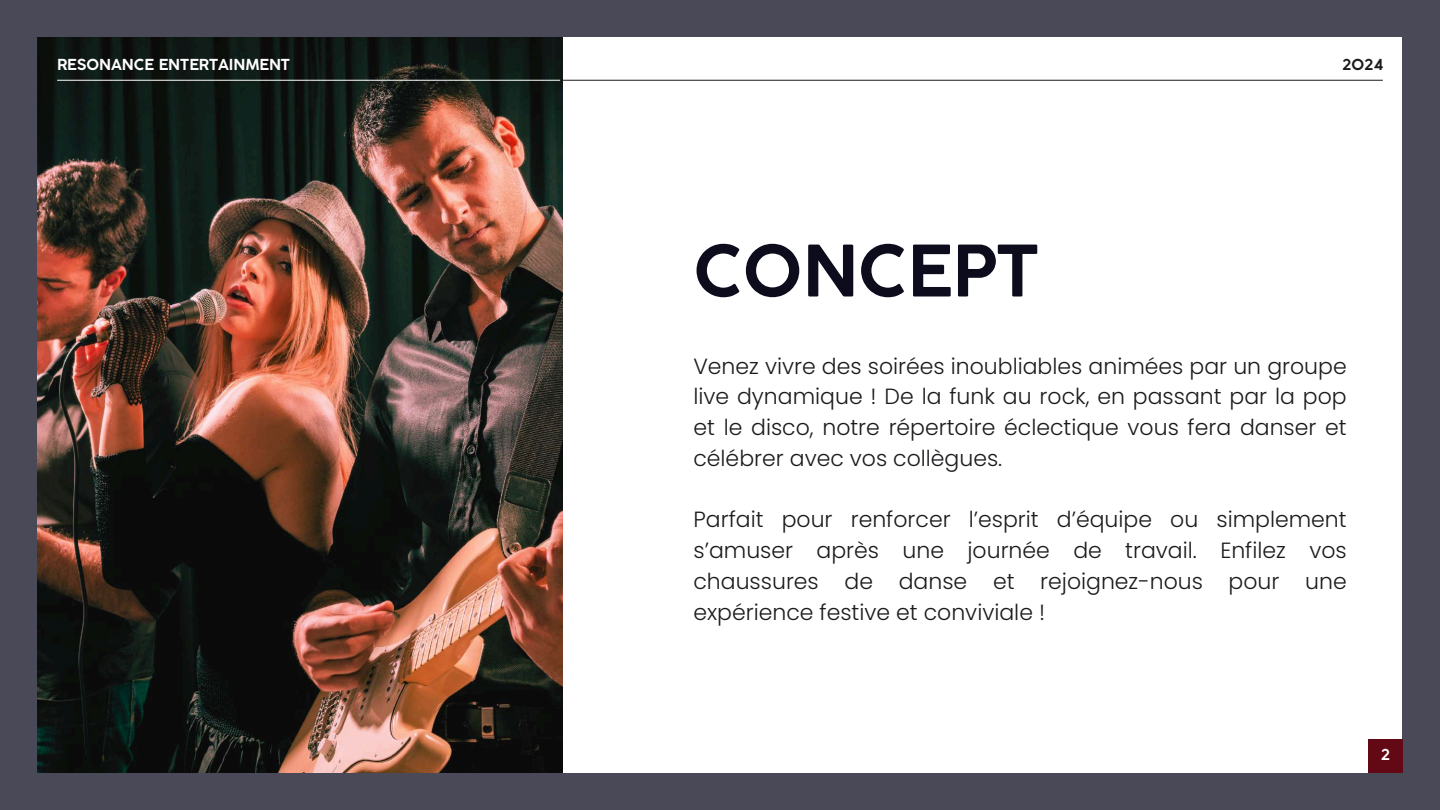
<style>
.page{position:relative;width:1440px;height:810px;background:#4a4957}
.page>*{position:absolute;margin:0;border:0;box-sizing:border-box;transform-origin:0 0}
.t1{font:700 70px "Coco Gothic";color:#0c0c1d}
.t2{font:300 22px/30.8px "Poppins";color:#1a1b1d;text-align:justify}
.t3{font:700 15px "Coco Gothic";color:#fff}
.t4{font:700 15px "Coco Gothic";color:#1a1b1d}
</style>
<div class="page">
<div style="left:38px;top:37px;width:1364px;height:736px;background:#fff"></div>
<img style="left:38px;top:37px;width:525px;height:736px">
<div style="left:1368px;top:739px;width:34px;height:34px;background:#630815"></div>
<hr style="left:57px;top:80px;width:503px;height:1px;background:#fff">
<hr style="left:560px;top:80px;width:823px;height:1px;background:#1a1b1d">
<p class="t3" style="left:57px;top:59px;width:234px">RESONANCE ENTERTAINMENT</p>
<p class="t4" style="left:1342px;top:59px;width:42px">2024</p>
<h1 class="t1" style="left:693px;top:245px;width:347px">CONCEPT</h1>
<p class="t2" style="left:693px;top:350px;width:655px">Venez vivre des soirées inoubliables animées par un groupe live dynamique ! De la funk au rock, en passant par la pop et le disco, notre répertoire éclectique vous fera danser et célébrer avec vos collègues.</p>
<p class="t2" style="left:693px;top:504px;width:655px">Parfait pour renforcer l’esprit d’équipe ou simplement s’amuser après une journée de travail. Enfilez vos chaussures de danse et rejoignez-nous pour une expérience festive et conviviale !</p>
<p class="t3" style="left:1381px;top:749px;width:11px">2</p>
</div>
